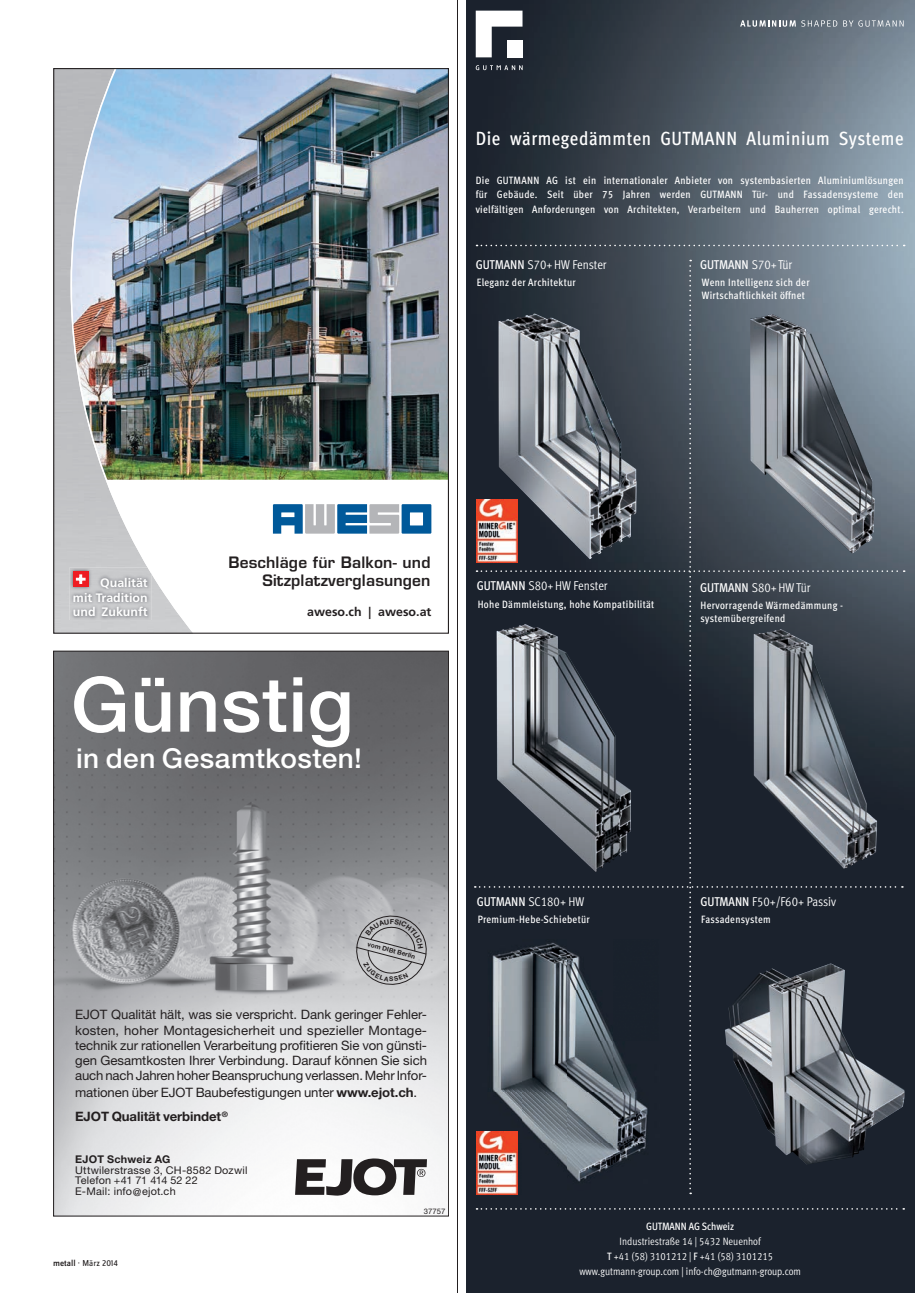
<style>
.page{position:relative;width:915px;height:1293px;background:#fff}
.page>*{position:absolute;margin:0;border:0;box-sizing:border-box;transform-origin:0 0}
.t1{font:76.2px "Helvetica Neue Medium OV YYNWPB";letter-spacing:.01em;color:#fff}
.t2{font:27.45px "Helvetica Neue Medium OV YYNWPB";letter-spacing:.015em;color:#fff}
.t3{font:500 condensed 19.2px "Gutmann Meta Pro";letter-spacing:.03em;color:#fff}
.t4{font:600 15.3px/18.5px "Eurostile";letter-spacing:.01em;color:#231f20;text-align:right}
.t5{font:12.9px/15.3px "Helvetica Neue Roman OV UYNWPB";letter-spacing:-.01em;color:#231f20;text-align:justify}
.t6{font:12.75px "Gutmann Meta Pro Cond Norm";color:#fff}
.t7{font:500 condensed 12.75px "Gutmann Meta Pro";letter-spacing:-.01em;color:#fff}
.t8{font:700 12.3px/14.7px "Frutiger";color:#fff;text-align:justify}
.t9{font:700 12.3px "Frutiger";color:#231f20}
.t10{font:500 condensed 10.65px/12.8px "Gutmann Meta Pro";letter-spacing:.03em;color:#fff}
.t11{font:10.65px/14.9px "Gutmann Meta Pro Cond Norm";color:#fff;text-align:center}
.t12{font:10.65px/10.6px "Helvetica Neue Roman OV UYNWPB";letter-spacing:.015em;color:#231f20}
.t13{font:9px "Zine Sans Dis";color:#231f20}
.t14{font:7.65px "Helvetica Neue Roman OV AZNWPB";color:#231f20}
.t15{font:6.45px "Helvetica Neue Bold OV WYNWPB";color:#231f20}
.s1{font-family:"Gutmann Meta Pro";font-weight:500;font-stretch:condensed}
.s2{font-family:"Gutmann Meta Pro Cond Norm";font-weight:400;font-stretch:normal}
.s3{font-family:"Helvetica Neue Bold OV WYNWPB"}
.s4{font-weight:500}
</style>
<div class="page">
<hr style="left:0;top:969px;width:1px;height:247px;background:#e1e7ea">
<hr style="left:457px;top:0;width:1px;height:1293px;background:#231f20">
<img style="left:466px;top:0;width:448px;height:1293px">
<svg style="left:475px;top:65px;width:47px;height:5px"></svg>
<svg style="left:475px;top:11px;width:47px;height:46px"></svg>
<div style="left:506px;top:40px;width:16px;height:17px;background:#fff"></div>
<svg style="left:739px;top:20px;width:164px;height:7px"></svg>
<svg style="left:476px;top:245px;width:428px;height:1px"></svg>
<svg style="left:476px;top:1208px;width:427px;height:1px"></svg>
<svg style="left:474px;top:260px;width:430px;height:934px"></svg>
<img style="left:71px;top:70px;width:376px;height:562px">
<svg style="left:273px;top:504px;width:158px;height:29px"></svg>
<img style="left:69px;top:568px;width:82px;height:52px">
<svg style="left:148px;top:568px;width:3px;height:5px"></svg>
<div style="left:73px;top:571px;width:15px;height:16px;background:#ee1d23"></div>
<svg style="left:76px;top:574px;width:10px;height:10px"></svg>
<img style="left:55px;top:653px;width:392px;height:561px">
<svg style="left:295px;top:1158px;width:132px;height:37px"></svg>
<svg style="left:351px;top:911px;width:80px;height:77px"></svg>
<p class="t3" style="left:475px;top:124px;width:429px">Die wärmegedämmten GUTMANN Aluminium Systeme</p>
<p class="t10" style="left:475px;top:172px;width:429px;line-height:14.9px;text-align:justify">Die GUTMANN AG ist ein internationaler Anbieter von systembasierten Aluminiumlösungen für Gebäude. Seit über 75 Jahren werden GUTMANN Tür- und Fassadensysteme den vielfältigen Anforderungen von Architekten, Verarbeitern und Bauherren optimal gerecht.</p>
<p class="t6" style="left:475px;top:256px;width:132px"><span class="s1">GUTMANN</span> S70+ HW Fenster</p>
<p class="t10" style="left:476px;top:275px;width:100px">Eleganz der Architektur</p>
<p class="t7" style="left:699px;top:255px;width:94px">GUTMANN <span class="s2">S70+ Tür</span></p>
<p class="t10" style="left:701px;top:275px;width:109px">Wenn Intelligenz sich der<br>Wirtschaftlichkeit öffnet</p>
<p class="t8" style="left:73px;top:575px;width:76px;text-indent:27px">Qualität mit Tradition und Zukunft</p>
<p class="t4" style="left:228px;top:553px;width:203px">Beschläge für Balkon- und<br>Sitzplatzverglasungen</p>
<p class="t9" style="left:307px;top:605px;width:126px">aweso.ch | aweso.at</p>
<p class="t1" style="left:71px;top:659px;width:284px">Günstig</p>
<p class="t2" style="left:76px;top:742px;width:287px">in den Gesamtkosten!</p>
<p class="t6" style="left:476px;top:576px;width:132px"><span class="s1">GUTMANN</span> S80+ HW Fenster</p>
<p class="t10" style="left:477px;top:597px;width:178px">Hohe Dämmleistung, hohe Kompatibilität</p>
<p class="t6" style="left:699px;top:578px;width:112px"><span class="s1">GUTMANN</span> S80+ HW Tür</p>
<p class="t10" style="left:700px;top:598px;width:144px">Hervorragende Wärmedämmung - systemübergreifend</p>
<p class="t15" style="left:369px;top:940px;width:50px;rotate:15deg">vom DIBt Berlin</p>
<p class="t15" style="left:389px;top:975px;width:6px">S</p>
<p class="t5" style="left:75px;top:1007px;width:353px">EJOT Qualität hält, was sie verspricht. Dank geringer Fehler&shy;kosten, hoher Montagesicherheit und spezieller Montage&shy;technik zur rationellen Verarbeitung profitieren Sie von günsti&shy;gen Gesamtkosten Ihrer Verbindung. Darauf können Sie sich auch nach Jahren hoher Beanspruchung verlassen.Mehr Infor-</p>
<p class="t5" style="left:75px;top:1080px;width:343px;line-height:24.3px">mationen über EJOT Baubefestigungen unter <span class="s3">www.ejot.ch</span>.<br><span class="s3">EJOT Qualität verbindet</span><sup>®</sup></p>
<p class="t12" style="left:75px;top:1154px;width:174px"><span class="s3">EJOT Schweiz AG<br></span>Uttwilerstrasse 3, CH-8582 Dozwil<br>Telefon +41 71 414 52 22<br>E-Mail: info@ejot.ch</p>
<p class="t13" style="left:53px;top:1259px;width:66px"><span class="s4">metall</span> · März 2014</p>
<p class="t14" style="left:423px;top:1206px;width:23px">37757</p>
<p class="t6" style="left:476px;top:892px;width:109px"><span class="s1">GUTMANN</span> SC180+ HW</p>
<p class="t10" style="left:477px;top:912px;width:113px">Premium-Hebe-Schiebetür</p>
<p class="t6" style="left:700px;top:892px;width:137px"><span class="s1">GUTMANN</span> F50+/F60+ Passiv</p>
<p class="t10" style="left:700px;top:912px;width:71px">Fassadensystem</p>
<p class="t11" style="left:579px;top:1218px;width:223px"><span class="s1">GUTMANN AG Schweiz<br></span>Industriestraße 14 | 5432 Neuenhof<br><span class="s1">T</span> +41 (58) 3101212 | <span class="s1">F</span> +41 (58) 3101215 www.gutmann-group.com | info-ch@gutmann-group.com</p>
</div>
